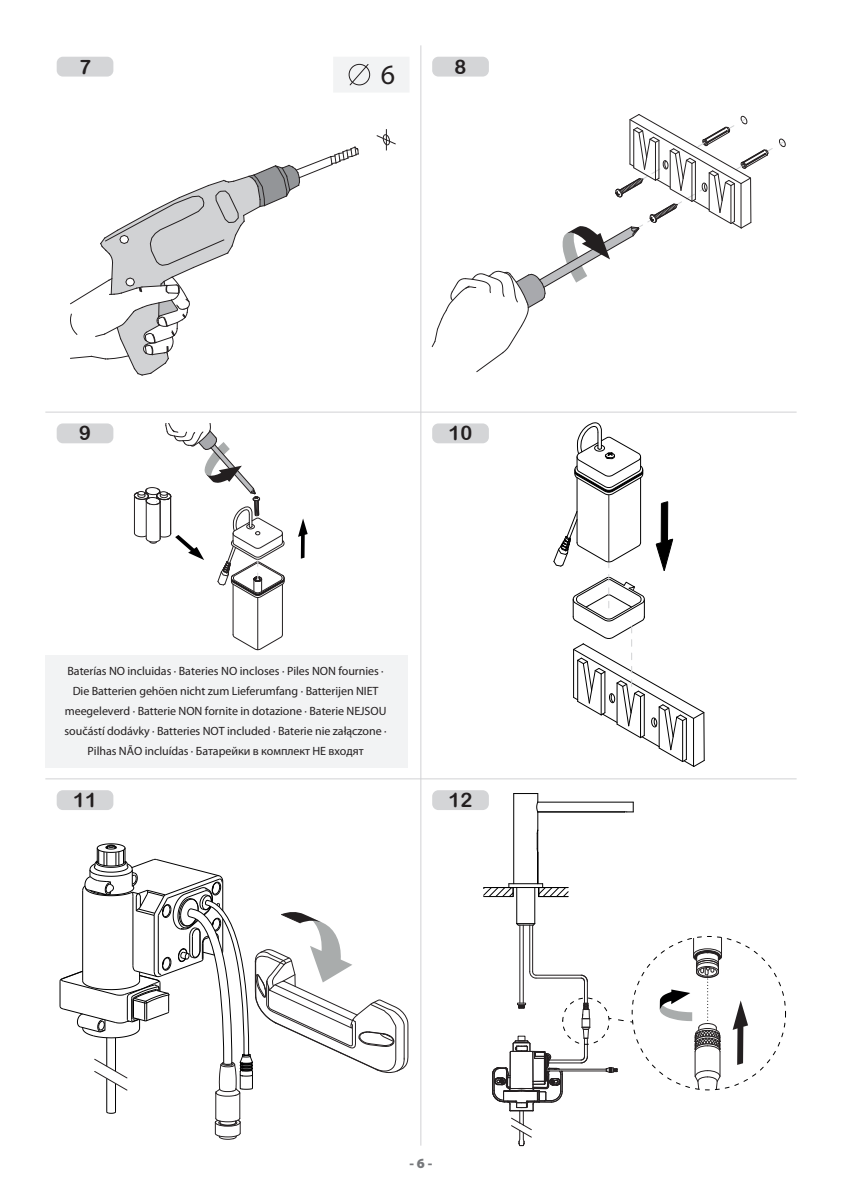
<style>
.page{position:relative;width:842px;height:1191px;background:#fff}
.page>*{position:absolute;margin:0;border:0;box-sizing:border-box;transform-origin:0 0}
.t1{font:28px "Myriad Pro";color:#231f20}
.t2{font:20px "Arial Rounded MT Bold";color:#231f20}
.t3{font:900 14px "Myriad Pro";color:#76787b}
.t4{font:12px/20px "Myriad Pro";letter-spacing:-.005em;color:#231f20;text-align:center}
</style>
<div class="page">
<hr style="left:420px;top:45px;width:1px;height:1100px;background:#d1d2d4">
<div style="left:57px;top:790px;width:56px;height:20px;background:#d4d5d7;border-radius:6px"></div>
<div style="left:432px;top:790px;width:57px;height:20px;background:#d4d5d7;border-radius:6px"></div>
<div style="left:57px;top:57px;width:56px;height:20px;background:#d4d5d7;border-radius:6px"></div>
<div style="left:432px;top:57px;width:57px;height:20px;background:#d4d5d7;border-radius:6px"></div>
<div style="left:57px;top:423px;width:56px;height:20px;background:#d4d5d7;border-radius:6px"></div>
<div style="left:432px;top:423px;width:57px;height:20px;background:#d4d5d7;border-radius:6px"></div>
<svg style="left:70px;top:146px;width:289px;height:230px"></svg>
<svg style="left:376px;top:130px;width:20px;height:20px"></svg>
<div style="left:333px;top:57px;width:76px;height:35px;background:#f2f3f4"></div>
<hr style="left:45px;top:411px;width:752px;height:1px;background:#d1d2d4">
<hr style="left:45px;top:778px;width:752px;height:1px;background:#d1d2d4">
<svg style="left:553px;top:422px;width:152px;height:345px"></svg>
<svg style="left:779px;top:138px;width:7px;height:9px"></svg>
<svg style="left:431px;top:114px;width:342px;height:259px"></svg>
<svg style="left:660px;top:938px;width:62px;height:152px"></svg>
<svg style="left:733px;top:1000px;width:15px;height:65px"></svg>
<hr style="left:546px;top:1070px;width:60px;height:1px;background:#231f20">
<hr style="left:546px;top:1068px;width:60px;height:1px;background:#231f20">
<svg style="left:606px;top:1067px;width:12px;height:6px"></svg>
<hr style="left:509px;top:883px;width:34px;height:1px;background:#000">
<hr style="left:509px;top:887px;width:34px;height:1px;background:#000">
<hr style="left:538px;top:801px;width:95px;height:1px;background:#000">
<hr style="left:538px;top:811px;width:87px;height:1px;background:#000">
<hr style="left:513px;top:793px;width:1px;height:90px;background:#000">
<hr style="left:537px;top:852px;width:1px;height:31px;background:#000">
<svg style="left:624px;top:802px;width:10px;height:11px"></svg>
<svg style="left:514px;top:793px;width:25px;height:60px"></svg>
<svg style="left:483px;top:883px;width:31px;height:14px"></svg>
<hr style="left:516px;top:887px;width:1px;height:36px;background:#000">
<hr style="left:534px;top:887px;width:1px;height:36px;background:#000">
<svg style="left:537px;top:883px;width:32px;height:14px"></svg>
<svg style="left:516px;top:922px;width:20px;height:4px"></svg>
<svg style="left:609px;top:1018px;width:15px;height:3px"></svg>
<hr style="left:519px;top:925px;width:1px;height:78px;background:#231f20">
<hr style="left:523px;top:925px;width:1px;height:78px;background:#231f20">
<svg style="left:492px;top:971px;width:99px;height:175px"></svg>
<hr style="left:532px;top:925px;width:1px;height:46px;background:#231f20">
<hr style="left:529px;top:925px;width:1px;height:46px;background:#231f20">
<svg style="left:59px;top:843px;width:350px;height:297px"></svg>
<div style="left:45px;top:655px;width:363px;height:112px;background:#f2f3f4"></div>
<svg style="left:232px;top:633px;width:51px;height:18px"></svg>
<hr style="left:233px;top:584px;width:1px;height:50px;background:#231f20">
<hr style="left:282px;top:584px;width:1px;height:50px;background:#231f20">
<hr style="left:257px;top:597px;width:1px;height:52px;background:#231f20">
<svg style="left:298px;top:518px;width:10px;height:40px"></svg>
<svg style="left:133px;top:423px;width:152px;height:176px"></svg>
<h2 class="t2" style="left:79px;top:55px;width:13px">7</h2>
<h2 class="t2" style="left:455px;top:55px;width:13px">8</h2>
<h1 class="t1" style="left:381px;top:57px;width:16px">6</h1>
<h2 class="t2" style="left:79px;top:421px;width:13px">9</h2>
<h2 class="t2" style="left:449px;top:421px;width:25px">10</h2>
<p class="t4" style="left:65px;top:660px;width:323px">Baterías NO incluidas · Bateries NO incloses · Piles NON fournies · Die Batterien gehöen nicht zum Lieferumfang · Batterijen NIET meegeleverd · Batterie NON fornite in dotazione · Baterie NEJSOU součástí dodávky · Batteries NOT included · Baterie nie załączone · Pilhas NÃO incluídas · Батарейки в комплект НЕ входят</p>
<h2 class="t2" style="left:73px;top:788px;width:25px">11</h2>
<h2 class="t2" style="left:449px;top:788px;width:25px">12</h2>
<p class="t3" style="left:410px;top:1155px;width:24px">- 6 -</p>
</div>
